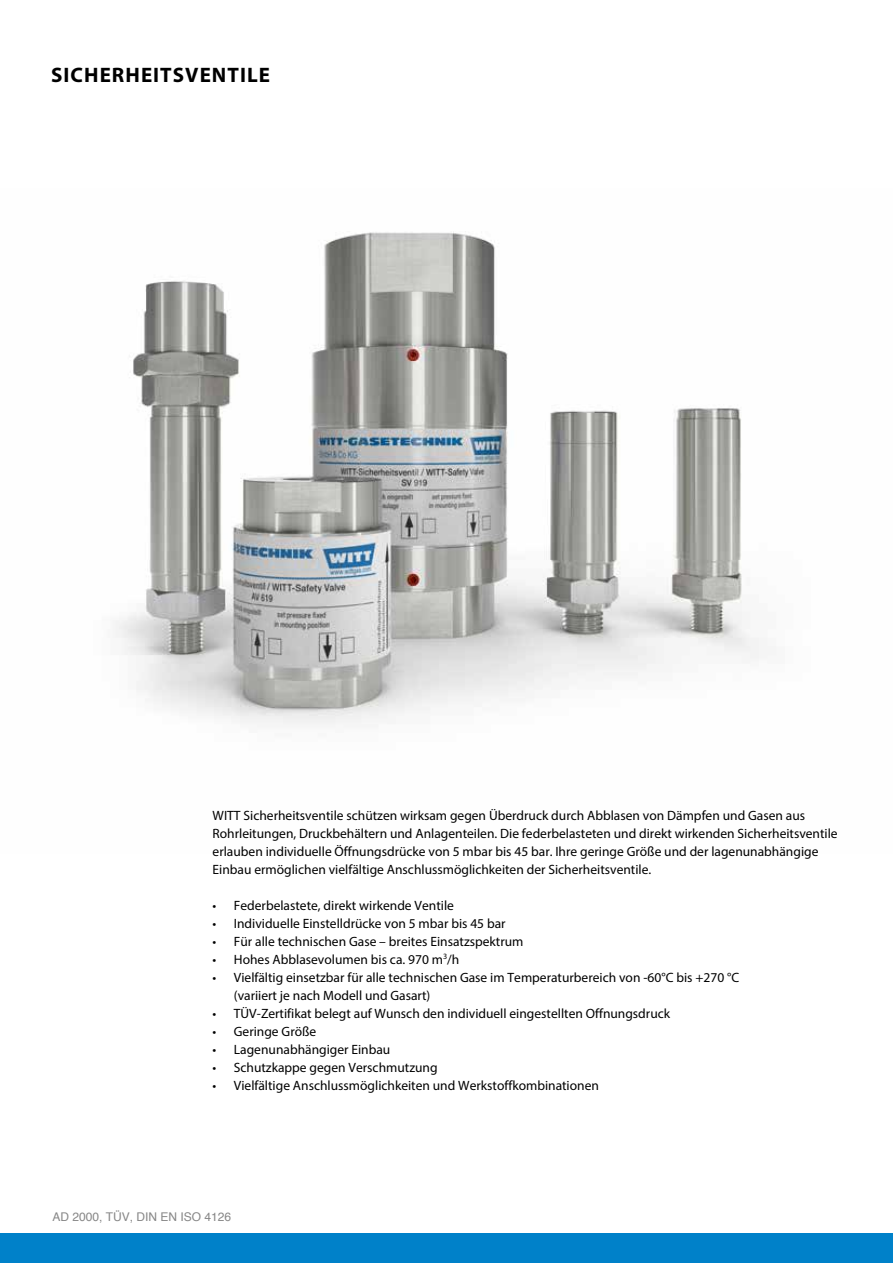
<style>
.page{position:relative;width:893px;height:1263px;background:#fff}
.page>*{position:absolute;margin:0;border:0;box-sizing:border-box;transform-origin:0 0}
.t1{font:700 21px "Myriad Pro";letter-spacing:.05em;color:#000}
.t2{font:13.5px/18px "Myriad Pro";color:#000}
.t3{font:12px "Helvetica";color:#878787}
</style>
<div class="page">
<img style="left:115px;top:232px;width:644px;height:493px">
<div style="left:0;top:1234px;width:893px;height:29px;background:#0081c9"></div>
<h1 class="t1" style="left:51px;top:61px;width:220px">SICHERHEITSVENTILE</h1>
<p class="t2" style="left:213px;top:806px;width:627px">WITT Sicherheitsventile schützen wirksam gegen Überdruck durch Abblasen von Dämpfen und Gasen aus Rohrleitungen, Druckbehältern und Anlagenteilen. Die federbelasteten und direkt wirkenden Sicherheitsventile erlauben individuelle Öffnungsdrücke von 5 mbar bis 45 bar. Ihre geringe Größe und der lagenunabhängige Einbau ermöglichen vielfältige Anschlussmöglichkeiten der Sicherheitsventile.</p>
<p class="t2" style="left:213px;top:896px;width:243px">• Federbelastete, direkt wirkende Ventile</p>
<p class="t2" style="left:213px;top:914px;width:295px">• Individuelle Einstelldrücke von 5 mbar bis 45 bar</p>
<p class="t2" style="left:213px;top:932px;width:312px">• Für alle technischen Gase – breites Einsatzspektrum</p>
<p class="t2" style="left:213px;top:950px;width:248px">• Hohes Abblasevolumen bis ca. 970 m<sup>3</sup>/h</p>
<p class="t2" style="left:234px;top:968px;width:507px;text-indent:-21px">• Vielfältig einsetzbar für alle technischen Gase im Temperaturbereich von -60°C bis +270 °C (variiert je nach Modell und Gasart)</p>
<p class="t2" style="left:213px;top:1004px;width:459px">• TÜV-Zertifikat belegt auf Wunsch den individuell eingestellten Offnungsdruck</p>
<p class="t2" style="left:213px;top:1022px;width:105px">• Geringe Größe</p>
<p class="t2" style="left:213px;top:1040px;width:179px">• Lagenunabhängiger Einbau</p>
<p class="t2" style="left:213px;top:1058px;width:226px">• Schutzkappe gegen Verschmutzung</p>
<p class="t2" style="left:213px;top:1076px;width:388px">• Vielfältige Anschlussmöglichkeiten und Werkstoffkombinationen</p>
<p class="t3" style="left:52px;top:1207px;width:180px">AD 2000, TÜV, DIN EN ISO 4126</p>
</div>
